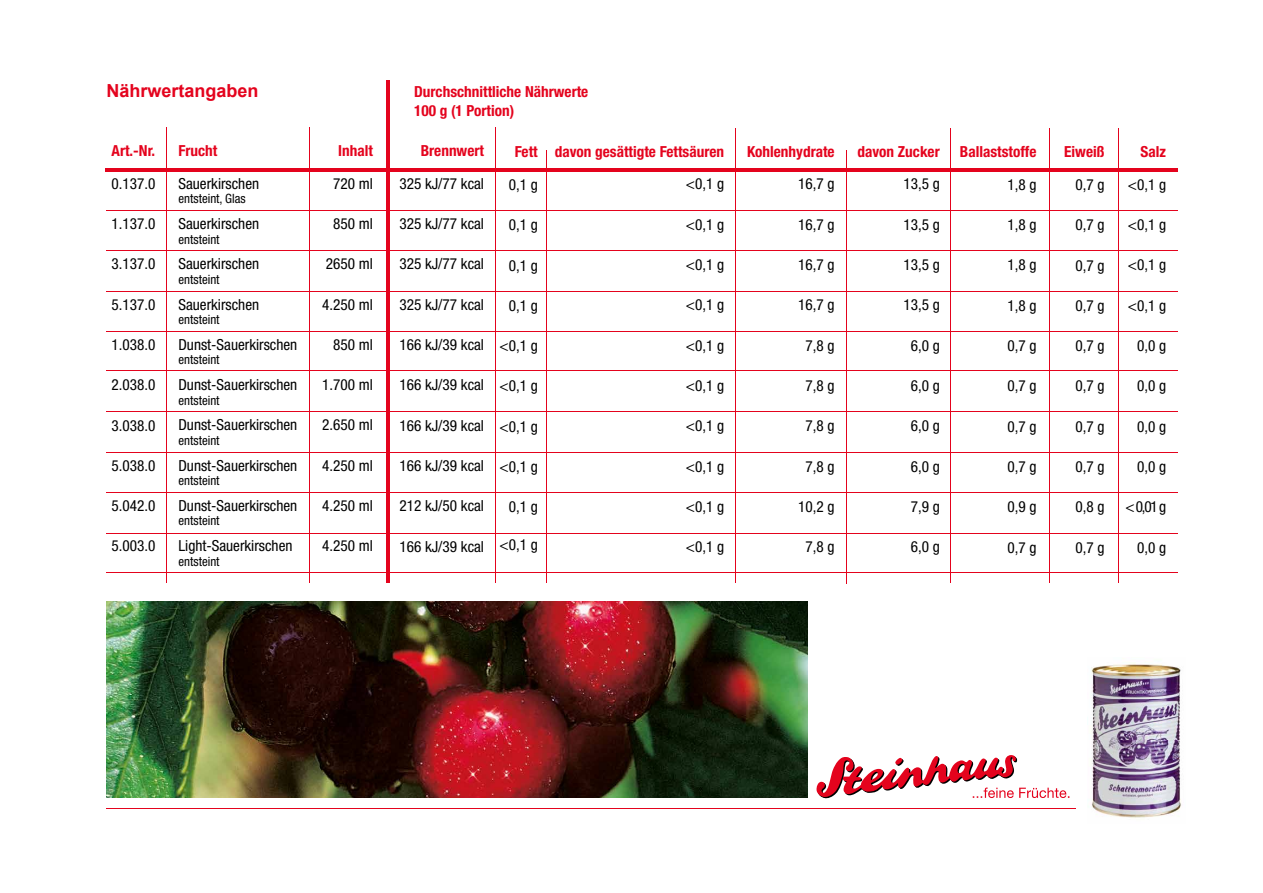
<style>
.page{position:relative;width:1263px;height:893px;background:#fff}
.page>*{position:absolute;margin:0;border:0;box-sizing:border-box;transform-origin:0 0}
.t1{font:700 18px "Arial";color:#e4031d}
.t2{font:condensed 15.3px "Helvetica Neue";color:#000}
.t3{font:700 condensed 15.3px/19.4px "Helvetica Neue";color:#e4031d}
.t4{font:condensed 12.9px "Helvetica Neue";color:#000}
</style>
<div class="page">
<svg style="left:816px;top:755px;width:253px;height:43px"></svg>
<hr style="left:106px;top:808px;width:969px;height:1px;background:#e4031d">
<img style="left:1091px;top:663px;width:90px;height:155px">
<hr style="left:166px;top:127px;width:1px;height:456px;background:#e4031d">
<hr style="left:309px;top:127px;width:1px;height:456px;background:#e4031d">
<hr style="left:495px;top:127px;width:1px;height:456px;background:#e4031d">
<hr style="left:386px;top:80px;width:3px;height:503px;background:#e4031d">
<hr style="left:105px;top:168px;width:1072px;height:3px;background:#e4031d">
<hr style="left:106px;top:211px;width:1072px;height:1px;background:#e4031d">
<hr style="left:106px;top:250px;width:1072px;height:1px;background:#e4031d">
<hr style="left:106px;top:291px;width:1072px;height:1px;background:#e4031d">
<hr style="left:106px;top:331px;width:1072px;height:1px;background:#e4031d">
<hr style="left:106px;top:412px;width:1072px;height:1px;background:#e4031d">
<hr style="left:106px;top:371px;width:1072px;height:1px;background:#e4031d">
<hr style="left:106px;top:452px;width:1072px;height:1px;background:#e4031d">
<hr style="left:106px;top:492px;width:1072px;height:1px;background:#e4031d">
<hr style="left:106px;top:533px;width:1072px;height:1px;background:#e4031d">
<hr style="left:106px;top:572px;width:1072px;height:1px;background:#e4031d">
<hr style="left:546px;top:150px;width:1px;height:433px;background:#e4031d">
<hr style="left:846px;top:150px;width:1px;height:434px;background:#e4031d">
<hr style="left:736px;top:128px;width:1px;height:455px;background:#e4031d">
<hr style="left:950px;top:128px;width:1px;height:455px;background:#e4031d">
<hr style="left:1049px;top:128px;width:1px;height:455px;background:#e4031d">
<hr style="left:1118px;top:128px;width:1px;height:455px;background:#e4031d">
<img style="left:106px;top:602px;width:702px;height:196px">
<p class="t1" style="left:106px;top:79px;width:154px">Nährwertangaben</p>
<p class="t3" style="left:112px;top:141px;width:45px">Art.-Nr.</p>
<p class="t2" style="left:112px;top:175px;width:45px">0.137.0</p>
<p class="t2" style="left:112px;top:215px;width:45px">1.137.0</p>
<p class="t2" style="left:112px;top:255px;width:45px">3.137.0</p>
<p class="t2" style="left:112px;top:295px;width:45px">5.137.0</p>
<p class="t2" style="left:112px;top:336px;width:45px">1.038.0</p>
<p class="t2" style="left:112px;top:376px;width:45px">2.038.0</p>
<p class="t2" style="left:112px;top:416px;width:45px">3.038.0</p>
<p class="t2" style="left:112px;top:456px;width:45px">5.038.0</p>
<p class="t2" style="left:112px;top:497px;width:45px">5.042.0</p>
<p class="t2" style="left:112px;top:537px;width:45px">5.003.0</p>
<p class="t3" style="left:178px;top:141px;width:40px">Frucht</p>
<p class="t2" style="left:178px;top:175px;width:82px">Sauerkirschen</p>
<p class="t4" style="left:178px;top:191px;width:69px">entsteint, Glas</p>
<p class="t2" style="left:178px;top:215px;width:82px">Sauerkirschen</p>
<p class="t4" style="left:178px;top:232px;width:43px">entsteint</p>
<p class="t2" style="left:178px;top:255px;width:82px">Sauerkirschen</p>
<p class="t4" style="left:178px;top:272px;width:43px">entsteint</p>
<p class="t2" style="left:178px;top:295px;width:82px">Sauerkirschen</p>
<p class="t4" style="left:178px;top:312px;width:43px">entsteint</p>
<p class="t2" style="left:178px;top:336px;width:120px">Dunst-Sauerkirschen</p>
<p class="t4" style="left:178px;top:352px;width:43px">entsteint</p>
<p class="t2" style="left:178px;top:376px;width:120px">Dunst-Sauerkirschen</p>
<p class="t4" style="left:178px;top:393px;width:43px">entsteint</p>
<p class="t2" style="left:178px;top:416px;width:120px">Dunst-Sauerkirschen</p>
<p class="t4" style="left:178px;top:433px;width:43px">entsteint</p>
<p class="t2" style="left:178px;top:456px;width:120px">Dunst-Sauerkirschen</p>
<p class="t4" style="left:178px;top:473px;width:43px">entsteint</p>
<p class="t2" style="left:178px;top:497px;width:120px">Dunst-Sauerkirschen</p>
<p class="t4" style="left:178px;top:513px;width:43px">entsteint</p>
<p class="t2" style="left:178px;top:537px;width:116px">Light-Sauerkirschen</p>
<p class="t4" style="left:178px;top:554px;width:43px">entsteint</p>
<p class="t3" style="left:338px;top:141px;width:36px">Inhalt</p>
<p class="t2" style="left:333px;top:174px;width:41px">720 ml</p>
<p class="t2" style="left:333px;top:215px;width:41px">850 ml</p>
<p class="t2" style="left:326px;top:255px;width:49px">2650 ml</p>
<p class="t2" style="left:322px;top:295px;width:52px">4.250 ml</p>
<p class="t2" style="left:333px;top:335px;width:41px">850 ml</p>
<p class="t2" style="left:322px;top:376px;width:52px">1.700 ml</p>
<p class="t2" style="left:322px;top:416px;width:52px">2.650 ml</p>
<p class="t2" style="left:322px;top:456px;width:52px">4.250 ml</p>
<p class="t2" style="left:322px;top:497px;width:52px">4.250 ml</p>
<p class="t2" style="left:322px;top:537px;width:52px">4.250 ml</p>
<p class="t3" style="left:414px;top:81px;width:176px">Durchschnittliche Nährwerte<br>100 g (1 Portion)</p>
<p class="t3" style="left:421px;top:141px;width:65px">Brennwert</p>
<p class="t2" style="left:399px;top:174px;width:86px">325 kJ/77 kcal</p>
<p class="t2" style="left:399px;top:215px;width:86px">325 kJ/77 kcal</p>
<p class="t2" style="left:399px;top:255px;width:86px">325 kJ/77 kcal</p>
<p class="t2" style="left:399px;top:295px;width:86px">325 kJ/77 kcal</p>
<p class="t2" style="left:399px;top:336px;width:86px">166 kJ/39 kcal</p>
<p class="t2" style="left:399px;top:376px;width:86px">166 kJ/39 kcal</p>
<p class="t2" style="left:399px;top:416px;width:86px">166 kJ/39 kcal</p>
<p class="t2" style="left:399px;top:457px;width:86px">166 kJ/39 kcal</p>
<p class="t2" style="left:399px;top:497px;width:86px">212 kJ/50 kcal</p>
<p class="t2" style="left:399px;top:537px;width:86px">166 kJ/39 kcal</p>
<p class="t3" style="left:555px;top:141px;width:171px">davon gesättigte Fettsäuren</p>
<p class="t2" style="left:686px;top:175px;width:40px">&lt;0,1 g</p>
<p class="t2" style="left:686px;top:215px;width:40px">&lt;0,1 g</p>
<p class="t2" style="left:686px;top:256px;width:40px">&lt;0,1 g</p>
<p class="t2" style="left:686px;top:296px;width:40px">&lt;0,1 g</p>
<p class="t2" style="left:686px;top:336px;width:40px">&lt;0,1 g</p>
<p class="t2" style="left:686px;top:377px;width:40px">&lt;0,1 g</p>
<p class="t2" style="left:686px;top:417px;width:40px">&lt;0,1 g</p>
<p class="t2" style="left:686px;top:457px;width:40px">&lt;0,1 g</p>
<p class="t2" style="left:686px;top:498px;width:40px">&lt;0,1 g</p>
<p class="t2" style="left:686px;top:538px;width:40px">&lt;0,1 g</p>
<p class="t3" style="left:515px;top:142px;width:24px">Fett</p>
<p class="t2" style="left:509px;top:176px;width:31px">0,1 g</p>
<p class="t2" style="left:509px;top:216px;width:31px">0,1 g</p>
<p class="t2" style="left:509px;top:256px;width:31px">0,1 g</p>
<p class="t2" style="left:509px;top:297px;width:31px">0,1 g</p>
<p class="t2" style="left:499px;top:337px;width:40px">&lt;0,1 g</p>
<p class="t2" style="left:499px;top:377px;width:40px">&lt;0,1 g</p>
<p class="t2" style="left:499px;top:417px;width:40px">&lt;0,1 g</p>
<p class="t2" style="left:499px;top:458px;width:40px">&lt;0,1 g</p>
<p class="t2" style="left:509px;top:498px;width:31px">0,1 g</p>
<p class="t2" style="left:499px;top:536px;width:40px">&lt;0,1 g</p>
<p class="t3" style="left:747px;top:141px;width:89px">Kohlenhydrate</p>
<p class="t2" style="left:798px;top:175px;width:38px">16,7 g</p>
<p class="t2" style="left:798px;top:215px;width:38px">16,7 g</p>
<p class="t2" style="left:798px;top:256px;width:38px">16,7 g</p>
<p class="t2" style="left:798px;top:296px;width:38px">16,7 g</p>
<p class="t2" style="left:806px;top:336px;width:31px">7,8 g</p>
<p class="t2" style="left:806px;top:377px;width:31px">7,8 g</p>
<p class="t2" style="left:806px;top:417px;width:31px">7,8 g</p>
<p class="t2" style="left:806px;top:457px;width:31px">7,8 g</p>
<p class="t2" style="left:798px;top:498px;width:38px">10,2 g</p>
<p class="t2" style="left:806px;top:538px;width:31px">7,8 g</p>
<p class="t3" style="left:857px;top:141px;width:84px">davon Zucker</p>
<p class="t2" style="left:903px;top:175px;width:38px">13,5 g</p>
<p class="t2" style="left:903px;top:215px;width:38px">13,5 g</p>
<p class="t2" style="left:903px;top:256px;width:38px">13,5 g</p>
<p class="t2" style="left:903px;top:296px;width:38px">13,5 g</p>
<p class="t2" style="left:911px;top:336px;width:31px">6,0 g</p>
<p class="t2" style="left:911px;top:377px;width:31px">6,0 g</p>
<p class="t2" style="left:911px;top:417px;width:31px">6,0 g</p>
<p class="t2" style="left:911px;top:457px;width:31px">6,0 g</p>
<p class="t2" style="left:911px;top:498px;width:31px">7,9 g</p>
<p class="t2" style="left:911px;top:538px;width:31px">6,0 g</p>
<p class="t3" style="left:960px;top:142px;width:78px">Ballaststoffe</p>
<p class="t2" style="left:1007px;top:176px;width:31px">1,8 g</p>
<p class="t2" style="left:1007px;top:216px;width:31px">1,8 g</p>
<p class="t2" style="left:1007px;top:256px;width:31px">1,8 g</p>
<p class="t2" style="left:1007px;top:297px;width:31px">1,8 g</p>
<p class="t2" style="left:1007px;top:337px;width:31px">0,7 g</p>
<p class="t2" style="left:1007px;top:377px;width:31px">0,7 g</p>
<p class="t2" style="left:1007px;top:417px;width:31px">0,7 g</p>
<p class="t2" style="left:1007px;top:458px;width:31px">0,7 g</p>
<p class="t2" style="left:1007px;top:498px;width:31px">0,9 g</p>
<p class="t2" style="left:1007px;top:538px;width:31px">0,7 g</p>
<p class="t3" style="left:1064px;top:142px;width:42px">Eiweiß</p>
<p class="t2" style="left:1075px;top:176px;width:31px">0,7 g</p>
<p class="t2" style="left:1075px;top:216px;width:31px">0,7 g</p>
<p class="t2" style="left:1075px;top:256px;width:31px">0,7 g</p>
<p class="t2" style="left:1075px;top:297px;width:31px">0,7 g</p>
<p class="t2" style="left:1075px;top:337px;width:31px">0,7 g</p>
<p class="t2" style="left:1075px;top:377px;width:31px">0,7 g</p>
<p class="t2" style="left:1075px;top:417px;width:31px">0,7 g</p>
<p class="t2" style="left:1075px;top:458px;width:31px">0,7 g</p>
<p class="t2" style="left:1075px;top:498px;width:31px">0,8 g</p>
<p class="t2" style="left:1075px;top:538px;width:31px">0,7 g</p>
<p class="t3" style="left:1140px;top:142px;width:27px">Salz</p>
<p class="t2" style="left:1128px;top:176px;width:40px">&lt;0,1 g</p>
<p class="t2" style="left:1128px;top:216px;width:40px">&lt;0,1 g</p>
<p class="t2" style="left:1128px;top:256px;width:40px">&lt;0,1 g</p>
<p class="t2" style="left:1128px;top:297px;width:40px">&lt;0,1 g</p>
<p class="t2" style="left:1137px;top:337px;width:31px">0,0 g</p>
<p class="t2" style="left:1137px;top:377px;width:31px">0,0 g</p>
<p class="t2" style="left:1137px;top:417px;width:31px">0,0 g</p>
<p class="t2" style="left:1137px;top:458px;width:31px">0,0 g</p>
<p class="t2" style="left:1125px;top:498px;width:42px">&lt; 0,01 g</p>
<p class="t2" style="left:1137px;top:538px;width:31px">0,0 g</p>
</div>
